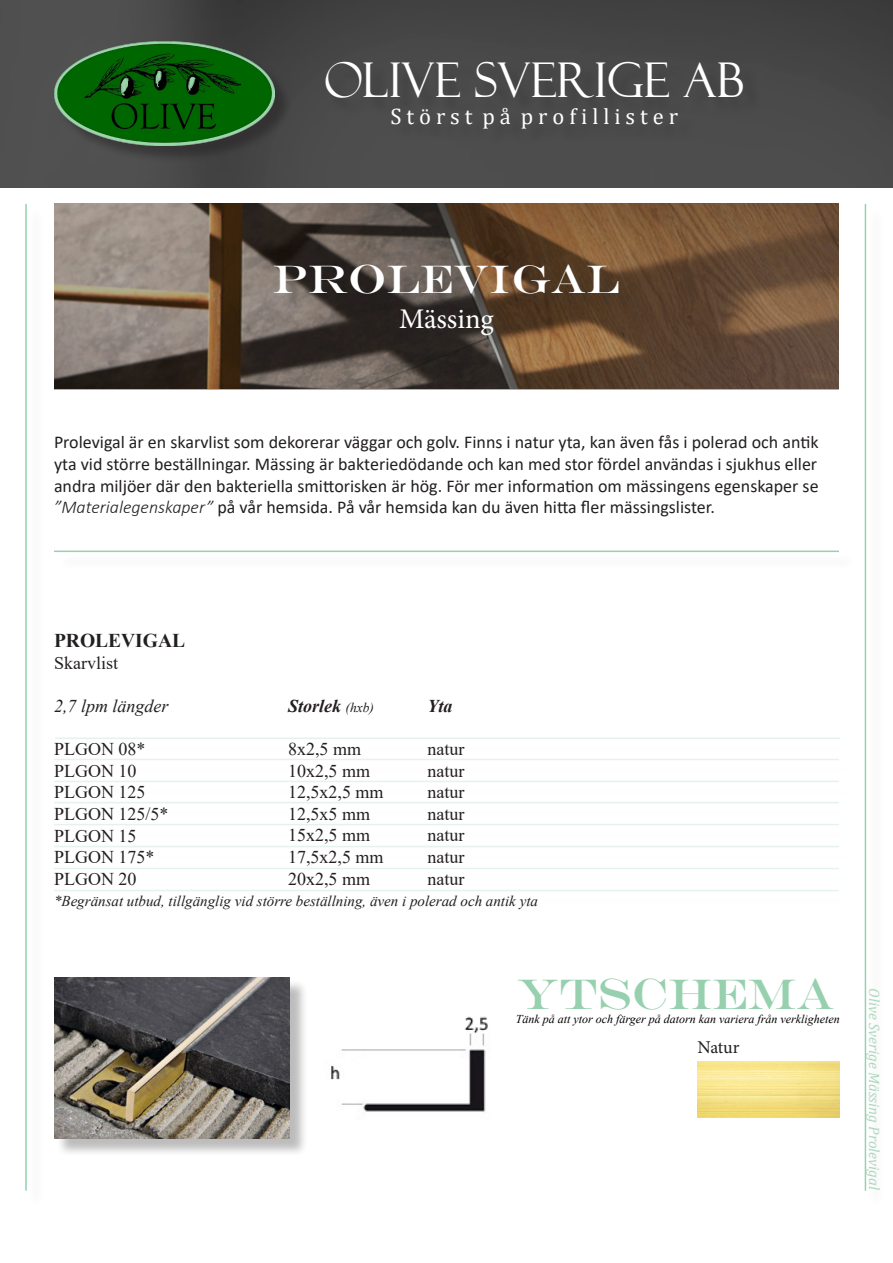
<style>
.page{position:relative;width:893px;height:1263px;background:#fff}
.page>*{position:absolute;margin:0;border:0;box-sizing:border-box;transform-origin:0 0}
.t1{font:48px "Felix Titling";color:#fff}
.t2{font:43.5px "Engravers";color:#97d0ae}
.t3{font:40.5px "Engravers";color:#fff}
.t4{font:28.5px "Minion Pro";letter-spacing:-.005em;color:#fff}
.t5{font:22.5px "Cambria";color:#fff}
.t6{font:700 19.5px "Times New Roman";color:#231f20}
.t7{font:18px/21.6px "Calibri";color:#231f20;text-align:justify}
.t8{font:18px "Times New Roman";color:#231f20}
.t9{font:italic 700 18px "Times New Roman";color:#231f20}
.t10{font:italic 18px "Times New Roman";color:#231f20}
.t11{font:18px "Minion Pro";letter-spacing:-.015em;color:#231f20}
.t12{font:italic 15px "Times New Roman";color:#231f20}
.t13{font:italic 15px "Cambria";color:#add9bd}
.t14{font:italic 12px "Times New Roman";color:#000}
.s1{font-weight:300;font-style:italic}
.s2{font-weight:400;font-size:13.5px}
</style>
<div class="page">
<img style="left:331px;top:1016px;width:157px;height:96px">
<img style="left:0;top:0;width:893px;height:187px">
<div style="left:328px;top:64px;width:433px;height:83px;background:#4a4a4a"></div>
<div style="left:56px;top:44px;width:237px;height:120px;background:#231f20;opacity:.5"></div>
<img style="left:54px;top:42px;width:220px;height:103px">
<svg style="left:54px;top:204px;width:785px;height:186px;background:#6b5747"></svg>
<div style="left:278px;top:267px;width:359px;height:86px;background:#231f20;opacity:.3"></div>
<hr style="left:54px;top:551px;width:785px;height:1px;background:#97d0ae">
<hr style="left:865px;top:204px;width:1px;height:987px;background:#97d0ae">
<hr style="left:25px;top:204px;width:2px;height:987px;background:#97d0ae">
<img style="left:697px;top:1061px;width:142px;height:57px">
<hr style="left:54px;top:759px;width:785px;height:1px;background:#97d0ae">
<hr style="left:54px;top:802px;width:785px;height:1px;background:#97d0ae">
<hr style="left:54px;top:781px;width:785px;height:1px;background:#97d0ae">
<hr style="left:54px;top:824px;width:785px;height:1px;background:#97d0ae">
<hr style="left:54px;top:846px;width:785px;height:1px;background:#97d0ae">
<hr style="left:54px;top:868px;width:785px;height:1px;background:#97d0ae">
<hr style="left:55px;top:737px;width:785px;height:2px;background:#97d0ae">
<div style="left:56px;top:979px;width:252px;height:178px;background:#231f20;opacity:.3"></div>
<img style="left:54px;top:977px;width:235px;height:161px">
<hr style="left:54px;top:890px;width:785px;height:1px;background:#97d0ae">
<p class="t1" style="left:324px;top:53px;width:422px">OLIVE SVERIGE AB</p>
<p class="t5" style="left:390px;top:103px;width:289px">S t ö r s t p å p r o f i l l i s t e r</p>
<p class="t3" style="left:273px;top:255px;width:348px">PROLEVIGAL</p>
<p class="t4" style="left:399px;top:299px;width:96px">Mässing</p>
<p class="t7" style="left:54px;top:431px;width:766px">Prolevigal är en skarvlist som dekorerar väggar och golv. Finns i natur yta, kan även fås i polerad och antik yta vid större beställningar. Mässing är bakteriedödande och kan med stor fördel användas i sjukhus eller andra miljöer där den bakteriella smittorisken är hög. För mer information om mässingens egenskaper se <span class="s1">”Materialegenskaper”</span> på vår hemsida. På vår hemsida kan du även hitta fler mässingslister.</p>
<p class="t6" style="left:54px;top:627px;width:133px">PROLEVIGAL</p>
<p class="t8" style="left:54px;top:650px;width:66px">Skarvlist</p>
<p class="t10" style="left:54px;top:693px;width:116px">2,7 lpm längder</p>
<p class="t8" style="left:54px;top:736px;width:93px">PLGON 08*</p>
<p class="t8" style="left:54px;top:758px;width:84px">PLGON 10</p>
<p class="t8" style="left:54px;top:780px;width:93px">PLGON 125</p>
<p class="t8" style="left:54px;top:801px;width:116px">PLGON 125/5*</p>
<p class="t8" style="left:54px;top:823px;width:84px">PLGON 15</p>
<p class="t8" style="left:54px;top:844px;width:102px">PLGON 175*</p>
<p class="t8" style="left:54px;top:866px;width:84px">PLGON 20</p>
<p class="t12" style="left:54px;top:891px;width:486px">*Begränsat utbud, tillgänglig vid större beställning, även i polerad och antik yta</p>
<p class="t9" style="left:288px;top:693px;width:87px">Storlek <span class="s2">(hxb)</span></p>
<p class="t8" style="left:288px;top:736px;width:75px">8x2,5 mm</p>
<p class="t8" style="left:288px;top:758px;width:84px">10x2,5 mm</p>
<p class="t8" style="left:288px;top:779px;width:97px">12,5x2,5 mm</p>
<p class="t8" style="left:288px;top:801px;width:84px">12,5x5 mm</p>
<p class="t8" style="left:288px;top:823px;width:84px">15x2,5 mm</p>
<p class="t8" style="left:288px;top:844px;width:97px">17,5x2,5 mm</p>
<p class="t8" style="left:288px;top:866px;width:84px">20x2,5 mm</p>
<p class="t9" style="left:427px;top:693px;width:27px">Yta</p>
<p class="t8" style="left:427px;top:736px;width:38px">natur</p>
<p class="t8" style="left:427px;top:758px;width:38px">natur</p>
<p class="t8" style="left:427px;top:779px;width:38px">natur</p>
<p class="t8" style="left:427px;top:801px;width:38px">natur</p>
<p class="t8" style="left:427px;top:823px;width:38px">natur</p>
<p class="t8" style="left:427px;top:844px;width:38px">natur</p>
<p class="t8" style="left:427px;top:866px;width:38px">natur</p>
<p class="t2" style="left:516px;top:968px;width:320px">YTSCHEMA</p>
<p class="t14" style="left:516px;top:1011px;width:325px">Tänk på att ytor och färger på datorn kan variera från verkligheten</p>
<p class="t11" style="left:697px;top:1035px;width:44px">Natur</p>
<p class="t13" style="left:885px;top:988px;width:203px;rotate:90deg">Olive Sverige Mässing Prolevigal</p>
</div>
